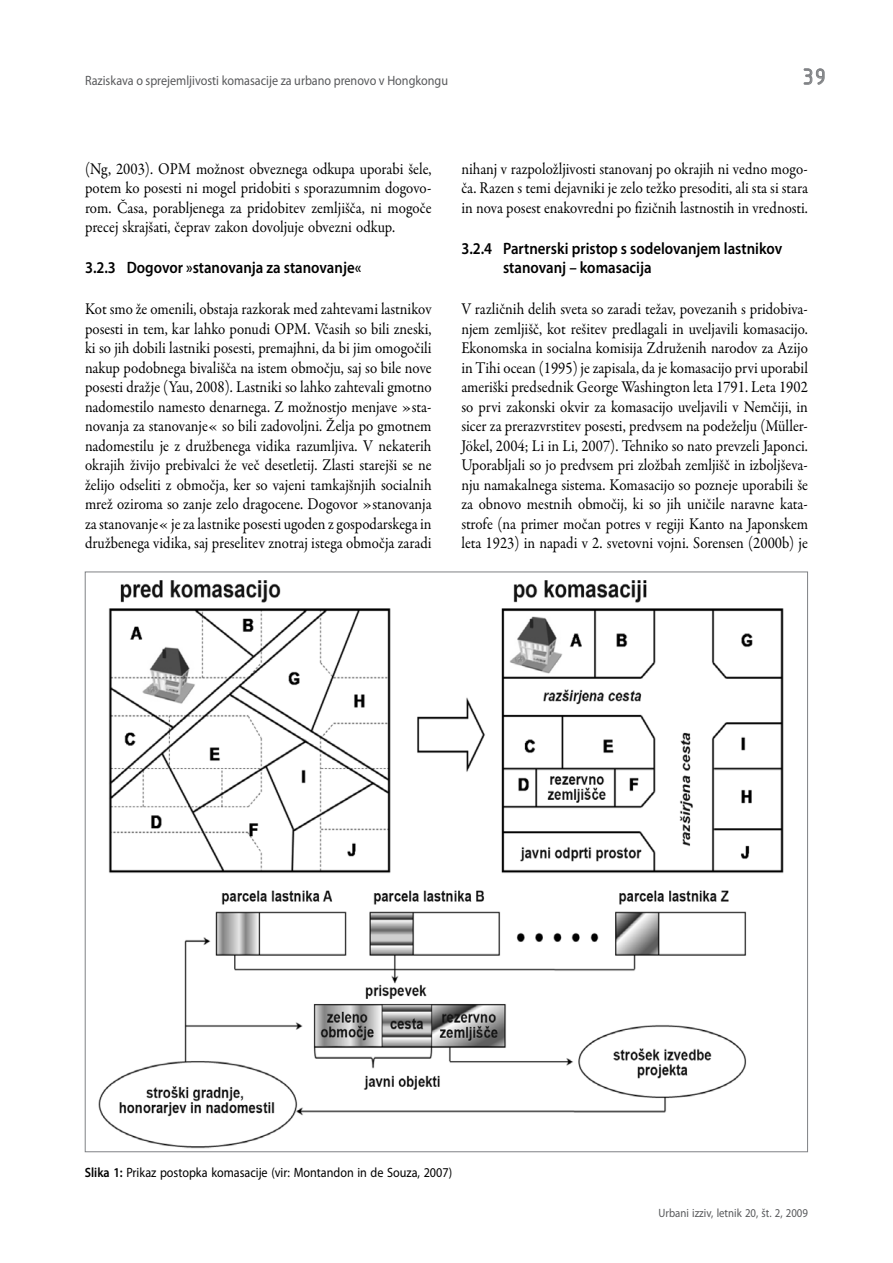
<style>
.page{position:relative;width:893px;height:1263px;background:#fff}
.page>*{position:absolute;margin:0;border:0;box-sizing:border-box;transform-origin:0 0}
.t1{font:24px "ISOCTEUR";color:#808285}
.t2{font:16.5px/19.5px "Garamond Premr Pro";color:#000;text-align:justify;scale:.9 1}
.t3{font:600 16.5px/19.5px "Myriad Pro";color:#000;scale:.9 1}
.t4{font:13.5px "Myriad Pro";color:#58595b;scale:.9 1}
.t5{font:13.5px "Myriad Pro";color:#000;scale:.9 1}
.t6{font:12px "Myriad Pro";color:#58595b;scale:.9 1}
.s1{font-weight:600}
</style>
<div class="page">
<svg style="left:803px;top:68px;width:22px;height:17px"></svg>
<img style="left:98px;top:580px;width:686px;height:569px">
<p class="t4" style="left:85px;top:72px;width:405px">Raziskava o sprejemljivosti komasacije za urbano prenovo v Hongkongu</p>
<h1 class="t1" style="left:799px;top:61px;width:31px">39</h1>
<p class="t2" style="left:85px;top:159px;width:387px">(Ng, 2003). OPM možnost obveznega odkupa uporabi šele, potem ko posesti ni mogel pridobiti s sporazumnim dogovo&shy;rom. Časa, porabljenega za pridobitev zemljišča, ni mogoče precej skrajšati, čeprav zakon dovoljuje obvezni odkup.</p>
<p class="t3" style="left:85px;top:257px;width:308px">3.2.3 Dogovor »stanovanja za stanovanje«</p>
<p class="t2" style="left:85px;top:300px;width:387px">Kot smo že omenili, obstaja razkorak med zahtevami lastnikov posesti in tem, kar lahko ponudi OPM. Včasih so bili zneski, ki so jih dobili lastniki posesti, premajhni, da bi jim omogočili nakup podobnega bivališča na istem območju, saj so bile nove posesti dražje (Yau, 2008). Lastniki so lahko zahtevali gmotno nadomestilo namesto denarnega. Z možnostjo menjave »sta&shy;novanja za stanovanje« so bili zadovoljni. Želja po gmotnem nadomestilu je z družbenega vidika razumljiva. V nekaterih okrajih živijo prebivalci že več desetletij. Zlasti starejši se ne želijo odseliti z območja, ker so vajeni tamkajšnjih socialnih mrež oziroma so zanje zelo dragocene. Dogovor »stanovanja za stanovanje« je za lastnike posesti ugoden z gospodarskega in družbenega vidika, saj preselitev znotraj istega območja zaradi</p>
<p class="t2" style="left:461px;top:159px;width:387px">nihanj v razpoložljivosti stanovanj po okrajih ni vedno mogo&shy;ča. Razen s temi dejavniki je zelo težko presoditi, ali sta si stara in nova posest enakovredni po fizičnih lastnostih in vrednosti.</p>
<p class="t3" style="left:503px;top:238px;width:312px;text-indent:-42px">3.2.4 Partnerski pristop s sodelovanjem lastnikov stanovanj – komasacija</p>
<p class="t2" style="left:461px;top:300px;width:387px">V različnih delih sveta so zaradi težav, povezanih s pridobiva&shy;njem zemljišč, kot rešitev predlagali in uveljavili komasacijo.<br>Ekonomska in socialna komisija Združenih narodov za Azijo in Tihi ocean (1995) je zapisala, da je komasacijo prvi uporabil ameriški predsednik George Washington leta 1791. Leta 1902 so prvi zakonski okvir za komasacijo uveljavili v Nemčiji, in sicer za prerazvrstitev posesti, predvsem na podeželju (Müller-Jökel, 2004; Li in Li, 2007). Tehniko so nato prevzeli Japonci.<br>Uporabljali so jo predvsem pri zložbah zemljišč in izboljševa&shy;nju namakalnega sistema. Komasacijo so pozneje uporabili še za obnovo mestnih območij, ki so jih uničile naravne kata&shy;strofe (na primer močan potres v regiji Kanto na Japonskem leta 1923) in napadi v 2. svetovni vojni. Sorensen (2000b) je</p>
<p class="t5" style="left:85px;top:1164px;width:410px"><span class="s1">Slika 1:</span> Prikaz postopka komasacije (vir: Montandon in de Souza, 2007)</p>
<p class="t6" style="left:658px;top:1205px;width:168px">Urbani izziv, letnik 20, št. 2, 2009</p>
</div>
